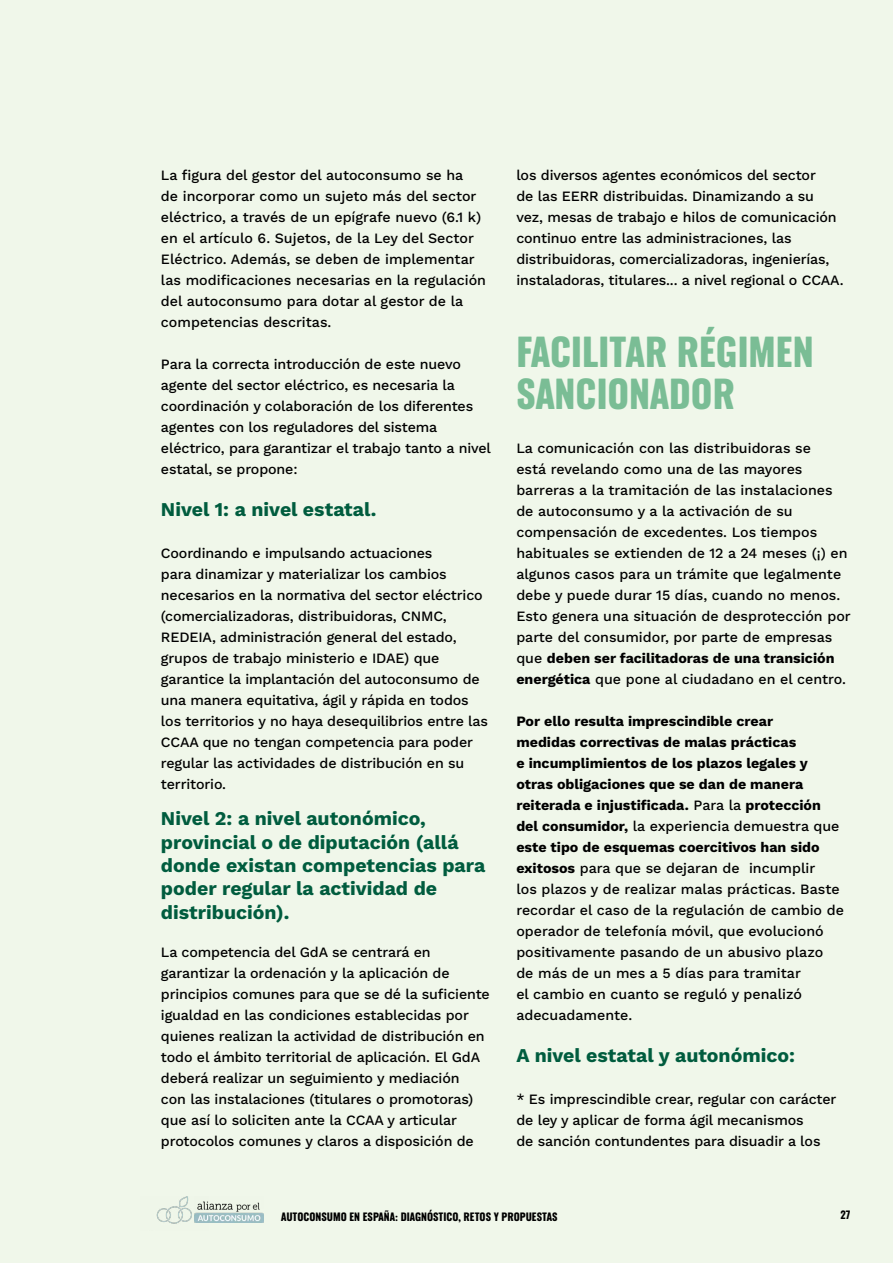
<style>
.page{position:relative;width:893px;height:1263px;background:#f0f7ea}
.page>*{position:absolute;margin:0;border:0;box-sizing:border-box;transform-origin:0 0}
.t1{font:37.5px/42px "Zodiac Sans Bulgarian";color:#7abd95}
.t2{font:700 19.5px/23.4px "Work Sans";color:#005c3e}
.t3{font:500 14.25px/21px "Work Sans";letter-spacing:-.01em;color:#000}
.t4{font:10.5px "Zodiac Sans Bulgarian";color:#000}
.s1{font-weight:700}
</style>
<div class="page">
<img style="left:208px;top:1202px;width:56px;height:20px">
<img style="left:156px;top:1196px;width:52px;height:28px">
<p class="t3" style="left:161px;top:164px;width:327px">La figura del gestor del autoconsumo se ha<br>de incorporar como un sujeto más del sector eléctrico, a través de un epígrafe nuevo (6.1 k) en el artículo 6. Sujetos, de la Ley del Sector Eléctrico. Además, se deben de implementar las modificaciones necesarias en la regulación del autoconsumo para dotar al gestor de la competencias descritas.</p>
<p class="t3" style="left:161px;top:353px;width:332px">Para la correcta introducción de este nuevo agente del sector eléctrico, es necesaria la coordinación y colaboración de los diferentes agentes con los reguladores del sistema eléctrico, para garantizar el trabajo tanto a nivel estatal, se propone:</p>
<h2 class="t2" style="left:161px;top:497px;width:217px">Nivel 1: a nivel estatal.</h2>
<p class="t3" style="left:161px;top:542px;width:329px">Coordinando e impulsando actuaciones<br>para dinamizar y materializar los cambios necesarios en la normativa del sector eléctrico (comercializadoras, distribuidoras, CNMC, REDEIA, administración general del estado, grupos de trabajo ministerio e IDAE) que garantice la implantación del autoconsumo de una manera equitativa, ágil y rápida en todos los territorios y no haya desequilibrios entre las CCAA que no tengan competencia para poder regular las actividades de distribución en su territorio.</p>
<h2 class="t2" style="left:161px;top:806px;width:326px">Nivel 2: a nivel autonómico, provincial o de diputación (allá donde existan competencias para poder regular la actividad de distribución).</h2>
<p class="t3" style="left:161px;top:941px;width:330px">La competencia del GdA se centrará en garantizar la ordenación y la aplicación de principios comunes para que se dé la suficiente igualdad en las condiciones establecidas por quienes realizan la actividad de distribución en todo el ámbito territorial de aplicación. El GdA deberá realizar un seguimiento y mediación<br>con las instalaciones (titulares o promotoras) que así lo soliciten ante la CCAA y articular protocolos comunes y claros a disposición de</p>
<p class="t3" style="left:516px;top:164px;width:329px">los diversos agentes económicos del sector<br>de las EERR distribuidas. Dinamizando a su vez, mesas de trabajo e hilos de comunicación continuo entre las administraciones, las distribuidoras, comercializadoras, ingenierías, instaladoras, titulares... a nivel regional o CCAA.</p>
<h1 class="t1" style="left:516px;top:333px;width:299px">FACILITAR RÉGIMEN<br>SANCIONADOR</h1>
<p class="t3" style="left:516px;top:437px;width:336px">La comunicación con las distribuidoras se<br>está revelando como una de las mayores barreras a la tramitación de las instalaciones de autoconsumo y a la activación de su compensación de excedentes. Los tiempos habituales se extienden de 12 a 24 meses (¡) en algunos casos para un trámite que legalmente debe y puede durar 15 días, cuando no menos.<br>Esto genera una situación de desprotección por parte del consumidor, por parte de empresas que <span class="s1">deben ser facilitadoras de una transición energética</span> que pone al ciudadano en el centro.</p>
<p class="t3" style="left:516px;top:710px;width:329px"><span class="s1">Por ello resulta imprescindible crear<br>medidas correctivas de malas prácticas<br>e incumplimientos de los plazos legales y otras obligaciones que se dan de manera reiterada e injustificada.</span> Para la <span class="s1">protección del consumidor,</span> la experiencia demuestra que <span class="s1">este tipo de esquemas coercitivos han sido exitosos</span> para que se dejaran de incumplir<br>los plazos y de realizar malas prácticas. Baste recordar el caso de la regulación de cambio de operador de telefonía móvil, que evolucionó positivamente pasando de un abusivo plazo de más de un mes a 5 días para tramitar<br>el cambio en cuanto se reguló y penalizó adecuadamente.</p>
<h2 class="t2" style="left:516px;top:1043px;width:280px">A nivel estatal y autonómico:</h2>
<p class="t3" style="left:516px;top:1088px;width:322px">* Es imprescindible crear, regular con carácter de ley y aplicar de forma ágil mecanismos<br>de sanción contundentes para disuadir a los</p>
<p class="t4" style="left:281px;top:1211px;width:278px">AUTOCONSUMO EN ESPAÑA: DIAGNÓSTICO, RETOS Y PROPUESTAS</p>
<p class="t4" style="left:840px;top:1209px;width:12px">27</p>
</div>
